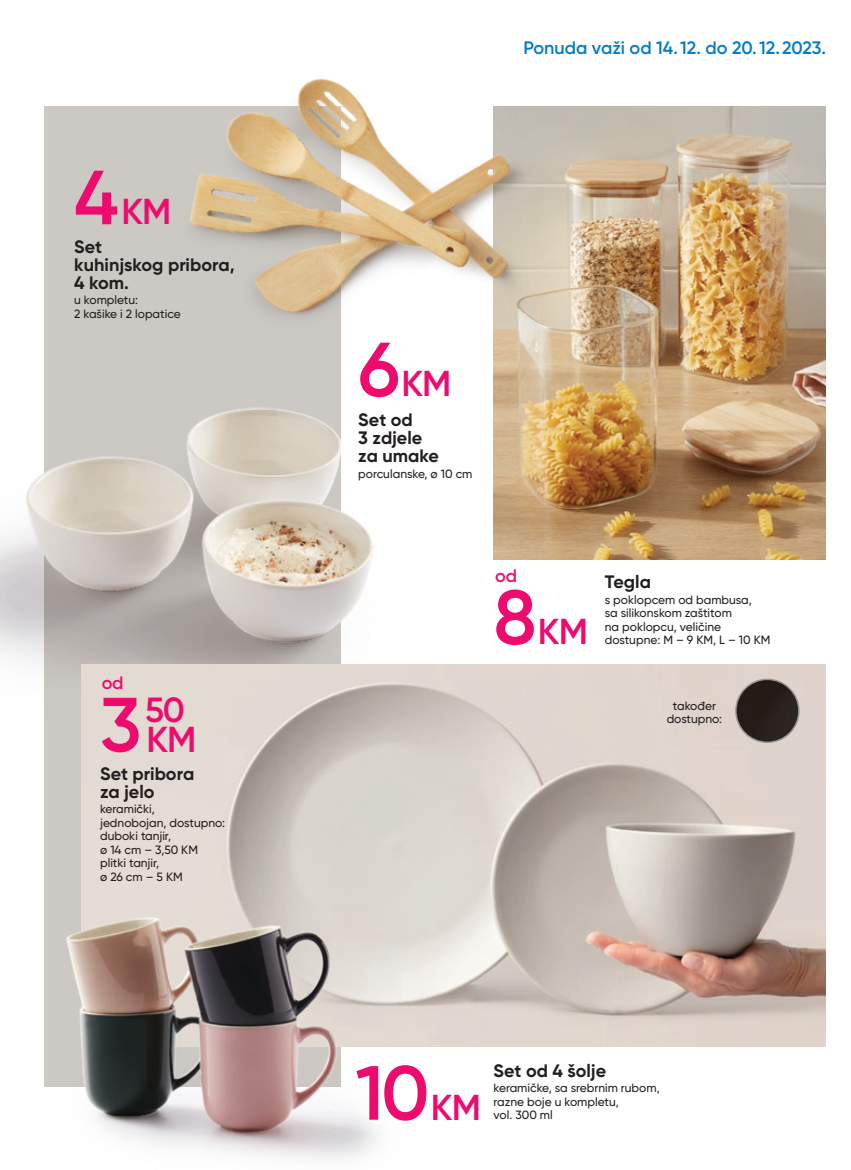
<style>
.page{position:relative;width:851px;height:1170px;background:#fff}
.page>*{position:absolute;margin:0;border:0;box-sizing:border-box;transform-origin:0 0}
.t1{font:600 76.5px "Gilroy";color:#ed0c6e}
.t2{font:600 36px "Gilroy";letter-spacing:-.025em;color:#ed0c6e}
.t3{font:600 34.95px "Gilroy";color:#ed0c6e}
.t4{font:700 18px/18px "Gilroy";color:#231f20}
.t5{font:600 18px "Gilroy";color:#007dc5}
.t6{font:600 18px "Gilroy";color:#ed0c6e}
.t7{font:500 12px/13.5px "Gilroy";color:#231f20}
.s1{font-size:76.5px}
.s2{font-size:36px}
</style>
<div class="page">
<img style="left:0;top:485px;width:374px;height:316px">
<img style="left:217px;top:664px;width:608px;height:382px">
<div style="left:81px;top:664px;width:136px;height:137px;background:#e3dbd2"></div>
<img style="left:493px;top:106px;width:332px;height:453px">
<img style="left:44px;top:801px;width:439px;height:358px">
<img style="left:31px;top:78px;width:671px;height:407px">
<img style="left:735px;top:679px;width:63px;height:63px;border-radius:31px">
<div style="left:735px;top:678px;width:64px;height:65px;border:2px solid #949698;border-radius:50%"></div>
<h2 class="t2" style="left:74px;top:189px;width:99px"><span class="s1">4</span> KM</h2>
<h3 class="t4" style="left:74px;top:237px;width:162px">Set<br>kuhinjskog pribora,<br>4 kom.</h3>
<p class="t7" style="left:74px;top:293px;width:108px">u kompletu:<br>2 kašike i 2 lopatice</p>
<h3 class="t6" style="left:102px;top:671px;width:23px">od</h3>
<h3 class="t3" style="left:100px;top:687px;width:86px"><span class="s1">3</span> 50</h3>
<h2 class="t2" style="left:146px;top:716px;width:51px">KM</h2>
<h3 class="t4" style="left:100px;top:764px;width:96px">Set pribora za jelo</h3>
<p class="t7" style="left:100px;top:802px;width:126px">keramički,<br>jednobojan, dostupno: duboki tanjir,<br>ø 14 cm – 3,50 KM plitki tanjir,<br>ø 26 cm – 5 KM</p>
<h3 class="t5" style="left:523px;top:37px;width:304px">Ponuda važi od 14.12. do 20.12.2023.</h3>
<h2 class="t2" style="left:358px;top:361px;width:95px"><span class="s1">6</span> KM</h2>
<h3 class="t4" style="left:358px;top:410px;width:82px">Set od<br>3 zdjele za umake</h3>
<p class="t7" style="left:358px;top:466px;width:116px">porculanske, ø 10 cm</p>
<h3 class="t6" style="left:495px;top:564px;width:23px">od</h3>
<h2 class="t2" style="left:493px;top:609px;width:96px"><span class="s1">8</span> KM</h2>
<h3 class="t4" style="left:604px;top:573px;width:48px">Tegla</h3>
<p class="t7" style="left:604px;top:593px;width:167px">s poklopcem od bambusa,<br>sa silikonskom zaštitom<br>na poklopcu, veličine dostupne: M – 9 KM, L – 10 KM</p>
<p class="t7" style="left:666px;top:698px;width:57px;text-align:center">također dostupno:</p>
<h1 class="t1" style="left:355px;top:1045px;width:127px">10 <span class="s2">KM</span></h1>
<h3 class="t4" style="left:493px;top:1060px;width:114px">Set od 4 šolje</h3>
<p class="t7" style="left:493px;top:1080px;width:168px">keramičke, sa srebrnim rubom, razne boje u kompletu,<br>vol. 300 ml</p>
</div>
